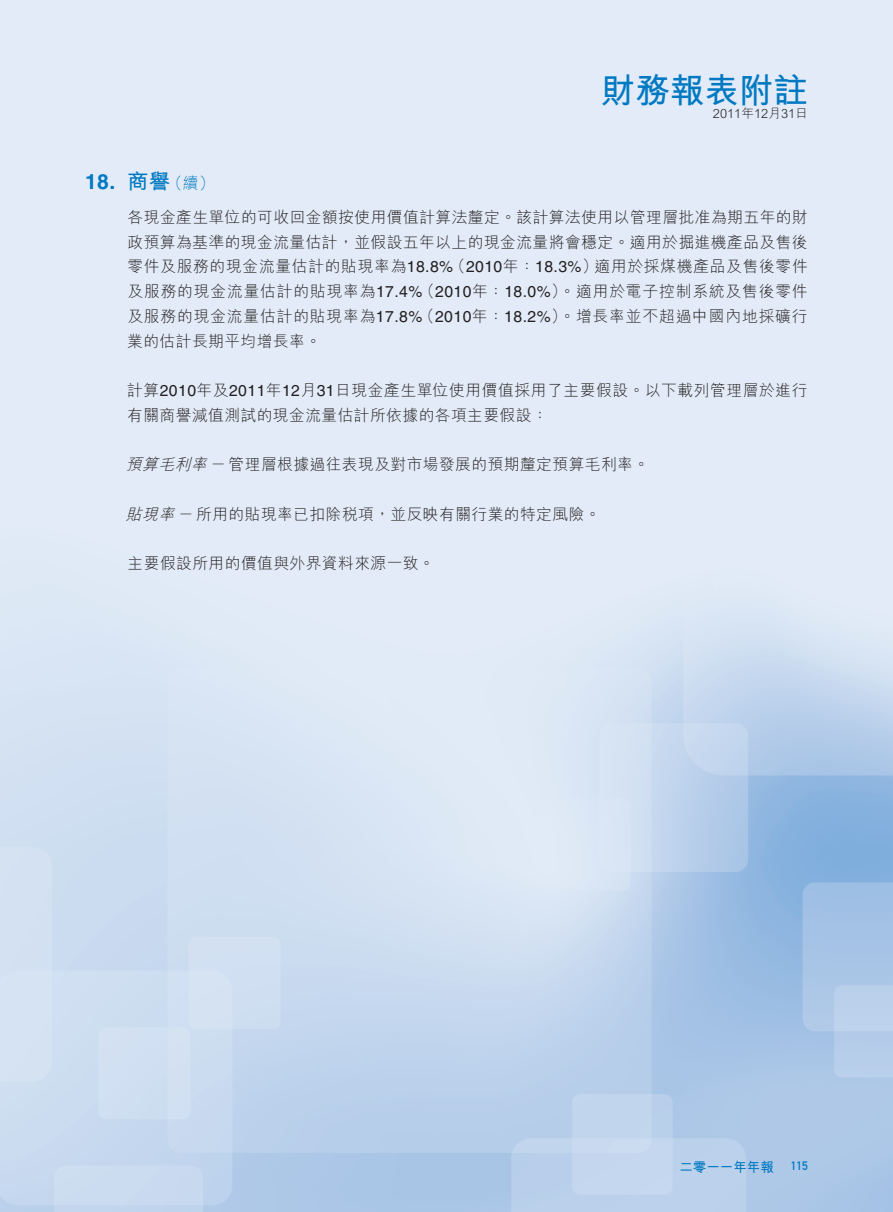
<style>
.page{position:relative;width:893px;height:1212px;background:#fff}
.page>*{position:absolute;margin:0;border:0;box-sizing:border-box;transform-origin:0 0}
.t1{font:700 34.5px "M Hei HK";color:#0079c2}
.t2{font:700 21px "Helvetica LT Std";color:#0079c2}
.t3{font:300 15.75px/24.8px "M Hei HK";letter-spacing:.03em;color:#231f20;text-align:justify}
.t4{font:700 13.5px "M Hei HK";color:#0079c2}
.t5{font:300 12.75px "M Hei HK";color:#231f20}
.s1{font-family:"M Hei HK"}
.s2{font-family:"M Hei HK";font-weight:300;font-size:15.75px}
.s3{font-family:"Helvetica LT Std";font-weight:400}
.s4{font-style:italic}
</style>
<div class="page">
<h1 class="t1" style="left:601px;top:65px;width:209px">財務報表附註</h1>
<p class="t5" style="left:713px;top:105px;width:96px">2011年12月31日</p>
<h2 class="t2" style="left:85px;top:169px;width:131px">18. <span class="s1">商譽</span><span class="s2">（續）</span></h2>
<p class="t3" style="left:127px;top:204px;width:682px">各現金產生單位的可收回金額按使用價值計算法釐定。該計算法使用以管理層批准為期五年的財政預算為基準的現金流量估計，並假設五年以上的現金流量將會穩定。適用於掘進機產品及售後零件及服務的現金流量估計的貼現率為<span class="s3">18.8%</span>（<span class="s3">2010</span>年：<span class="s3">18.3%</span>）適用於採煤機產品及售後零件及服務的現金流量估計的貼現率為<span class="s3">17.4%</span>（<span class="s3">2010</span>年：<span class="s3">18.0%</span>）。適用於電子控制系統及售後零件及服務的現金流量估計的貼現率為<span class="s3">17.8%</span>（<span class="s3">2010</span>年：<span class="s3">18.2%</span>）。增長率並不超過中國內地採礦行業的估計長期平均增長率。</p>
<p class="t3" style="left:127px;top:377px;width:682px">計算<span class="s3">2010</span>年及<span class="s3">2011</span>年<span class="s3">12</span>月<span class="s3">31</span>日現金產生單位使用價值採用了主要假設。以下載列管理層於進行有關商譽減值測試的現金流量估計所依據的各項主要假設：</p>
<p class="t3" style="left:126px;top:451px;width:525px"><span class="s4">預算毛利率</span>－管理層根據過往表現及對市場發展的預期釐定預算毛利率。</p>
<p class="t3" style="left:126px;top:501px;width:476px"><span class="s4">貼現率</span>－所用的貼現率已扣除稅項，並反映有關行業的特定風險。</p>
<p class="t3" style="left:128px;top:550px;width:309px">主要假設所用的價值與外界資料來源一致。</p>
<p class="t4" style="left:679px;top:1157px;width:130px">二零一一年年報 <sup>115</sup></p>
</div>
